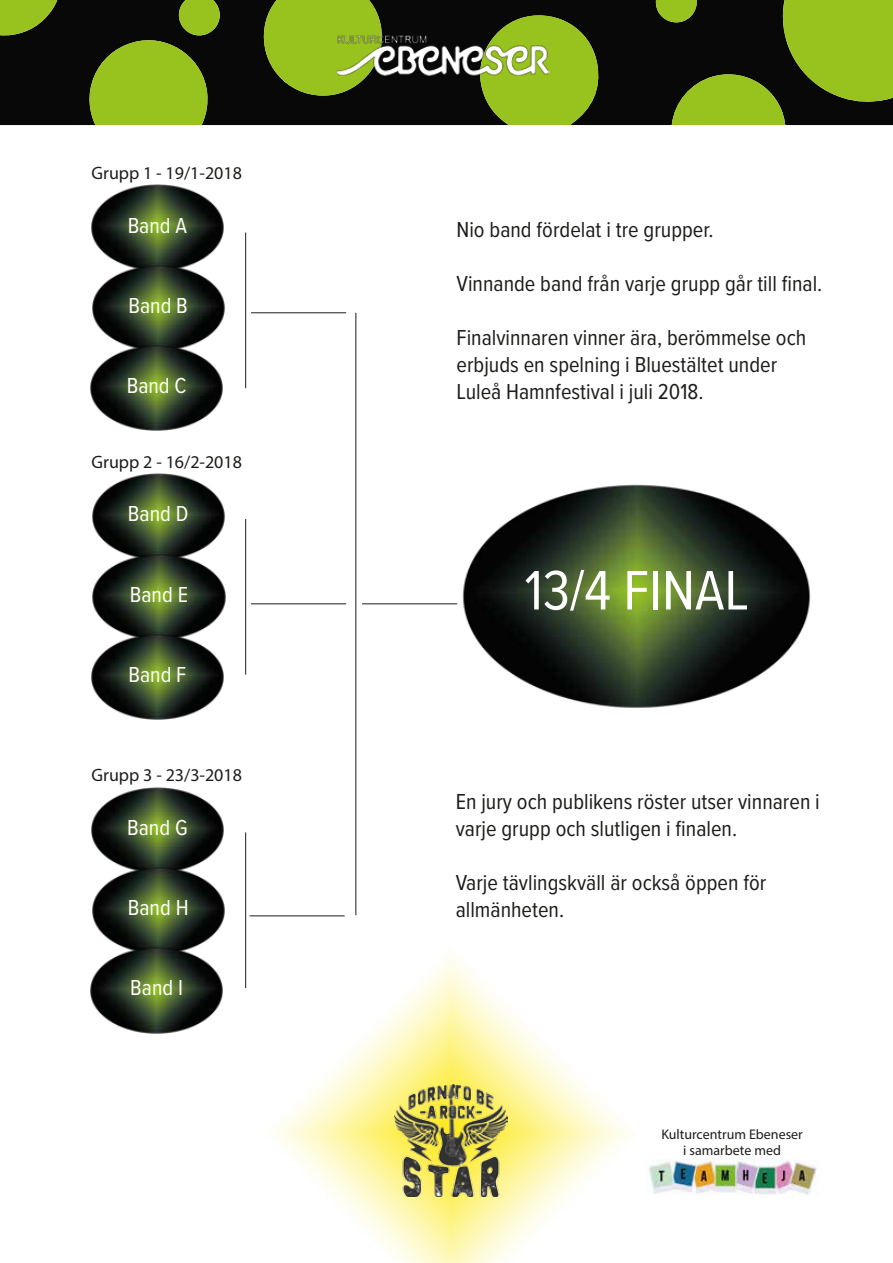
<style>
.page{position:relative;width:893px;height:1263px;background:#fff}
.page>*{position:absolute;margin:0;border:0;box-sizing:border-box;transform-origin:0 0}
.t1{font:57.6px "Proxima Nova Cond";color:#fff}
.t2{font:22.5px/27px "Proxima Nova Cond";color:#1d1d1b}
.t3{font:22.5px "Proxima Nova Cond";color:#fff}
.t4{font:18px "Myriad Pro";color:#1d1d1b}
.t5{font:13.95px/16.8px "Myriad Pro";color:#1d1d1b;text-align:center}
</style>
<div class="page">
<div style="left:0;top:0;width:654px;height:125px;background:#080809"></div>
<svg style="left:475px;top:12px;width:126px;height:113px;background:#6f8d18"></svg>
<svg style="left:262px;top:0;width:120px;height:99px;background:#789919"></svg>
<svg style="left:0;top:0;width:61px;height:36px;background:#6c8918"></svg>
<svg style="left:654px;top:0;width:239px;height:125px;background:#4f6413"></svg>
<svg style="left:79px;top:0;width:141px;height:125px;background:#566d14"></svg>
<img style="left:334px;top:32px;width:215px;height:46px">
<img style="left:246px;top:933px;width:382px;height:330px">
<img style="left:395px;top:1085px;width:112px;height:111px">
<img style="left:649px;top:1159px;width:168px;height:36px">
<img style="left:91px;top:184px;width:133px;height:80px">
<img style="left:92px;top:264px;width:133px;height:80px">
<img style="left:90px;top:344px;width:133px;height:87px">
<img style="left:92px;top:473px;width:133px;height:80px">
<img style="left:92px;top:553px;width:134px;height:80px">
<img style="left:91px;top:633px;width:133px;height:87px">
<img style="left:91px;top:787px;width:133px;height:79px">
<img style="left:92px;top:866px;width:133px;height:81px">
<img style="left:90px;top:947px;width:133px;height:87px">
<hr style="left:245px;top:233px;width:1px;height:155px;background:#1d1d1b">
<hr style="left:245px;top:519px;width:1px;height:155px;background:#1d1d1b">
<hr style="left:245px;top:832px;width:1px;height:156px;background:#1d1d1b">
<img style="left:462px;top:484px;width:349px;height:224px">
<hr style="left:356px;top:313px;width:1px;height:602px;background:#1d1d1b">
<hr style="left:251px;top:313px;width:95px;height:1px;background:#1d1d1b">
<hr style="left:251px;top:604px;width:95px;height:1px;background:#1d1d1b">
<hr style="left:250px;top:916px;width:95px;height:1px;background:#1d1d1b">
<hr style="left:362px;top:604px;width:95px;height:1px;background:#1d1d1b">
<p class="t4" style="left:92px;top:162px;width:152px">Grupp 1 - 19/1-2018</p>
<p class="t3" style="left:128px;top:208px;width:61px">Band A</p>
<p class="t3" style="left:128px;top:289px;width:61px">Band B</p>
<p class="t3" style="left:127px;top:369px;width:61px">Band C</p>
<p class="t4" style="left:92px;top:451px;width:152px">Grupp 2 - 16/2-2018</p>
<p class="t3" style="left:128px;top:497px;width:62px">Band D</p>
<p class="t3" style="left:130px;top:577px;width:60px">Band E</p>
<p class="t3" style="left:128px;top:658px;width:60px">Band F</p>
<p class="t4" style="left:92px;top:763px;width:152px">Grupp 3 - 23/3-2018</p>
<p class="t3" style="left:127px;top:811px;width:62px">Band G</p>
<p class="t3" style="left:128px;top:891px;width:62px">Band H</p>
<p class="t3" style="left:130px;top:971px;width:54px">Band I</p>
<p class="t2" style="left:456px;top:215px;width:258px">Nio band fördelat i tre grupper.</p>
<p class="t2" style="left:456px;top:269px;width:367px">Vinnande band från varje grupp går till final.</p>
<p class="t2" style="left:456px;top:323px;width:351px">Finalvinnaren vinner ära, berömmelse och erbjuds en spelning i Bluestältet under<br>Luleå Hamnfestival i juli 2018.</p>
<h1 class="t1" style="left:525px;top:548px;width:226px">13/4 FINAL</h1>
<p class="t2" style="left:456px;top:787px;width:366px">En jury och publikens röster utser vinnaren i varje grupp och slutligen i finalen.</p>
<p class="t2" style="left:456px;top:868px;width:312px">Varje tävlingskväll är också öppen för allmänheten.</p>
<p class="t5" style="left:661px;top:1125px;width:143px">Kulturcentrum Ebeneser i samarbete med</p>
</div>
